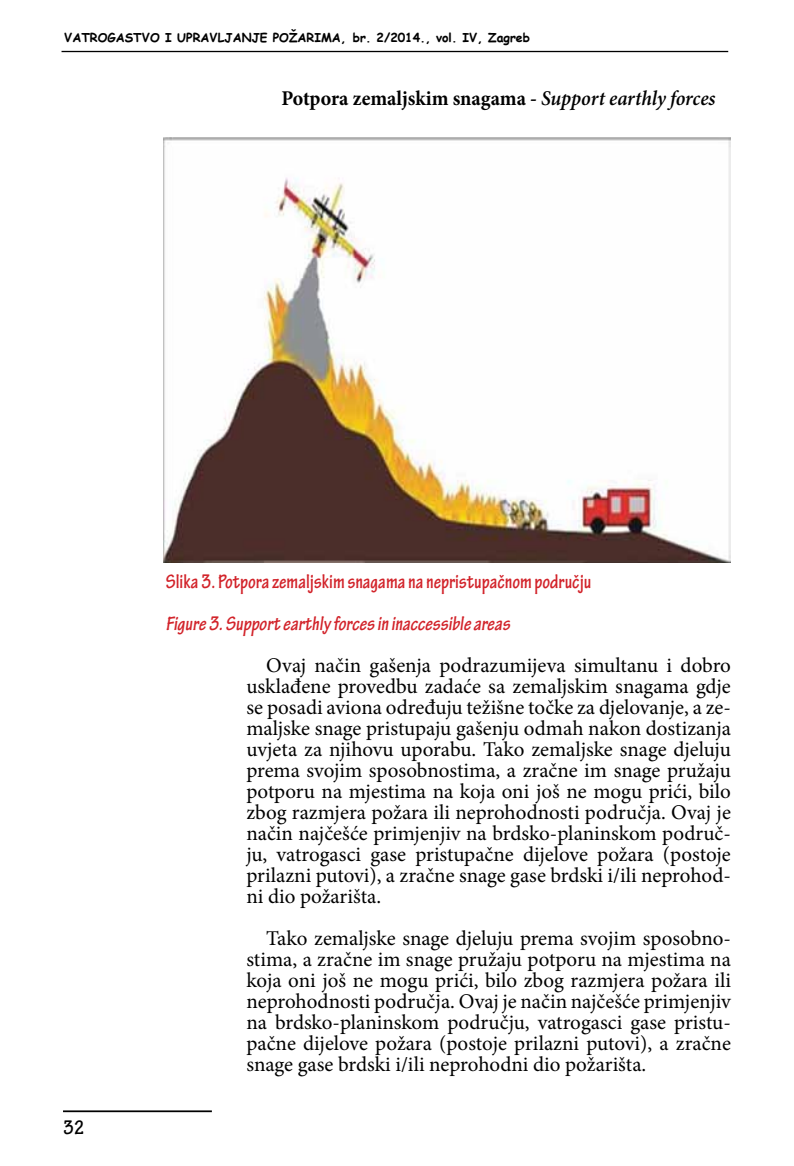
<style>
.page{position:relative;width:794px;height:1166px;background:#fff}
.page>*{position:absolute;margin:0;border:0;box-sizing:border-box;transform-origin:0 0}
.t1{font:21px/21px "Minion Pro";color:#000;text-align:justify}
.t2{font:700 condensed 21px/42px "Tekton Pro";color:#d2232a;scale:.95 1}
.t3{font:700 21px "Minion Pro";color:#000;scale:.95 1}
.t4{font:700 condensed 21px "Tekton Pro";color:#000}
.t5{font:700 12.25px "Comic Sans MS";color:#000}
.s1{font-weight:600;font-style:italic}
</style>
<div class="page">
<hr style="left:63px;top:1110px;width:149px;height:2px;background:#000">
<hr style="left:62px;top:51px;width:666px;height:1px;background:#000">
<img style="left:164px;top:137px;width:567px;height:425px">
<p class="t5" style="left:64px;top:29px;width:467px">VATROGASTVO I UPRAVLJANJE POŽARIMA, br. 2/2014., vol. IV, Zagreb</p>
<p class="t3" style="left:282px;top:83px;width:458px">Potpora zemaljskim snagama - <span class="s1">Support earthly forces</span></p>
<p class="t2" style="left:166px;top:561px;width:449px">Slika 3. Potpora zemaljskim snagama na nepristupačnom području<br>Figure 3.Support earthly forces in inaccessible areas</p>
<p class="t4" style="left:63px;top:1115px;width:23px">32</p>
<p class="t1" style="left:246px;top:655px;width:486px;text-indent:20px">Ovaj način gašenja podrazumijeva simultanu i dobro usklađene provedbu zadaće sa zemaljskim snagama gdje se posadi aviona određuju težišne točke za djelovanje, a ze&shy;maljske snage pristupaju gašenju odmah nakon dostizanja uvjeta za njihovu uporabu. Tako zemaljske snage djeluju prema svojim sposobnostima, a zračne im snage pružaju potporu na mjestima na koja oni još ne mogu prići, bilo zbog razmjera požara ili neprohodnosti područja. Ovaj je način najčešće primjenjiv na brdsko-planinskom područ&shy;ju, vatrogasci gase pristupačne dijelove požara (postoje prilazni putovi), a zračne snage gase brdski i/ili neprohod&shy;ni dio požarišta.</p>
<p class="t1" style="left:246px;top:928px;width:486px;text-indent:20px">Tako zemaljske snage djeluju prema svojim sposobno&shy;stima, a zračne im snage pružaju potporu na mjestima na koja oni još ne mogu prići, bilo zbog razmjera požara ili neprohodnosti područja. Ovaj je način najčešće primjenjiv na brdsko-planinskom području, vatrogasci gase pristu&shy;pačne dijelove požara (postoje prilazni putovi), a zračne snage gase brdski i/ili neprohodni dio požarišta.</p>
</div>
